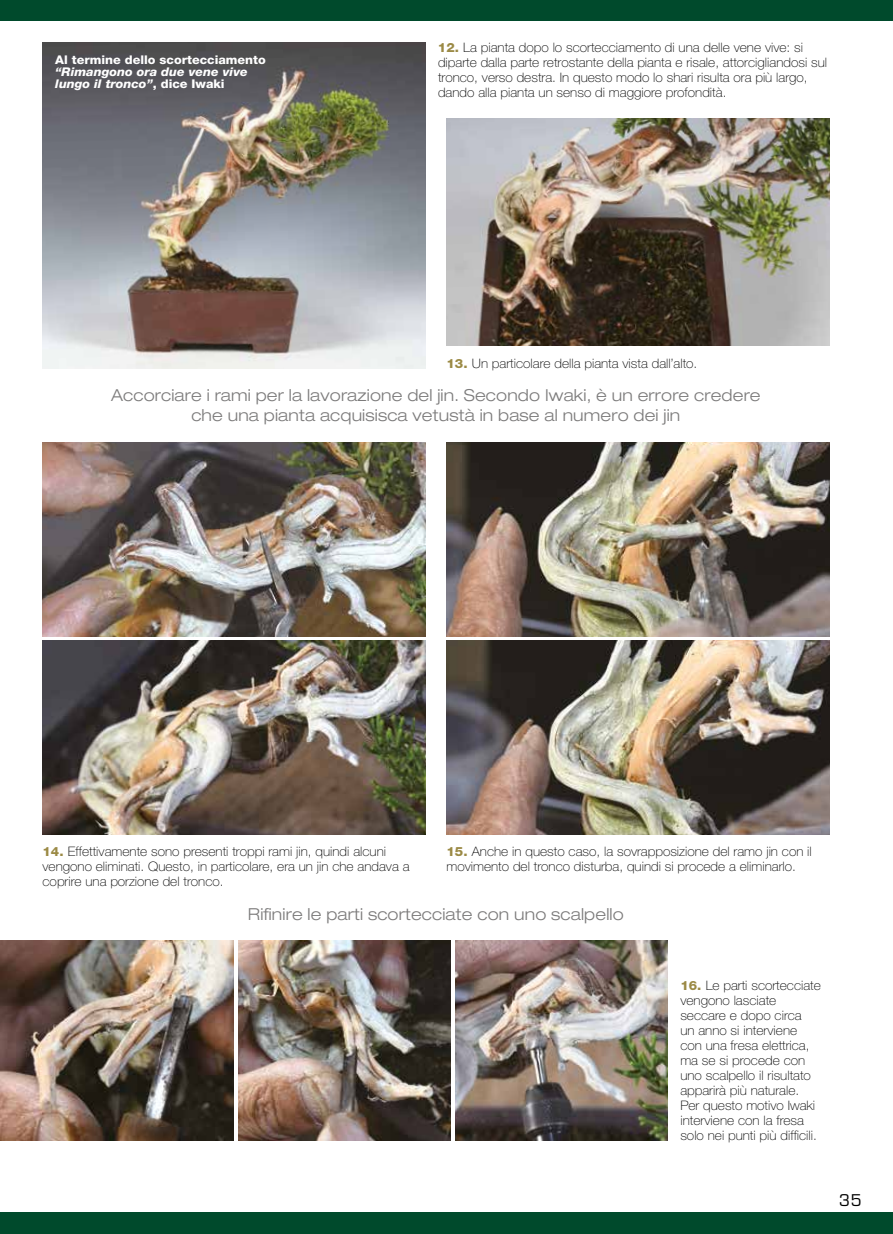
<style>
.page{position:relative;width:893px;height:1234px;background:#fff}
.page>*{position:absolute;margin:0;border:0;box-sizing:border-box;transform-origin:0 0}
.t1{font:300 expanded 16.5px/19.8px "Helvetica Neue LT Std";letter-spacing:.01em;color:#7c7b7b;text-align:center}
.t2{font:15.75px "Eurostile LT Std";color:#000}
.t3{font:100 13.05px/15px "Helvetica Neue LT Std";color:#000;scale:1.05 1}
.t4{font:italic 800 12px/12px "Helvetica Neue LT Std";color:#fff;scale:1.05 1}
.t5{font:800 12px "Helvetica Neue LT Std";color:#fff;scale:1.05 1}
.s1{font-style:normal}
.s2{font-weight:800;font-size:12.75px;color:#9b8a45}
</style>
<div class="page">
<div style="left:0;top:1212px;width:893px;height:21px;background:#004a2c"></div>
<div style="left:0;top:0;width:893px;height:21px;background:#004a2c"></div>
<img style="left:43px;top:43px;width:382px;height:325px">
<img style="left:446px;top:118px;width:383px;height:228px">
<img style="left:43px;top:442px;width:382px;height:194px">
<img style="left:43px;top:640px;width:382px;height:194px">
<img style="left:446px;top:442px;width:383px;height:194px">
<img style="left:446px;top:640px;width:383px;height:194px">
<img style="left:238px;top:940px;width:213px;height:200px">
<img style="left:0;top:940px;width:234px;height:200px">
<img style="left:455px;top:940px;width:213px;height:200px">
<p class="t5" style="left:55px;top:52px;width:202px">Al termine dello scortecciamento</p>
<p class="t4" style="left:55px;top:65px;width:185px">“Rimangono ora due vene vive lungo il tronco”<span class="s1">, dice Iwaki</span></p>
<p class="t3" style="left:438px;top:40px;width:372px"><span class="s2">12.</span> La pianta dopo lo scortecciamento di una delle vene vive: si diparte dalla parte retrostante della pianta e risale, attorcigliandosi sul tronco, verso destra. In questo modo lo shari risulta ora più largo, dando alla pianta un senso di maggiore profondità.</p>
<p class="t3" style="left:446px;top:356px;width:240px"><span class="s2">13.</span> Un particolare della pianta vista dall’alto.</p>
<p class="t1" style="left:111px;top:385px;width:651px">Accorciare i rami per la lavorazione del jin. Secondo Iwaki, è un errore credere che una pianta acquisisca vetustà in base al numero dei jin</p>
<p class="t3" style="left:43px;top:844px;width:351px"><span class="s2">14.</span> Effettivamente sono presenti troppi rami jin, quindi alcuni vengono eliminati. Questo, in particolare, era un jin che andava a coprire una porzione del tronco.</p>
<p class="t3" style="left:446px;top:844px;width:349px"><span class="s2">15.</span> Anche in questo caso, la sovrapposizione del ramo jin con il movimento del tronco disturba, quindi si procede a eliminarlo.</p>
<p class="t1" style="left:248px;top:903px;width:377px">Rifinire le parti scortecciate con uno scalpello</p>
<p class="t3" style="left:680px;top:977px;width:135px"><span class="s2">16.</span> Le parti scortecciate vengono lasciate seccare e dopo circa<br>un anno si interviene con una fresa elettrica, ma se si procede con uno scalpello il risultato apparirà più naturale.<br>Per questo motivo Iwaki interviene con la fresa solo nei punti più difficili.</p>
<p class="t2" style="left:839px;top:1190px;width:24px">35</p>
</div>
